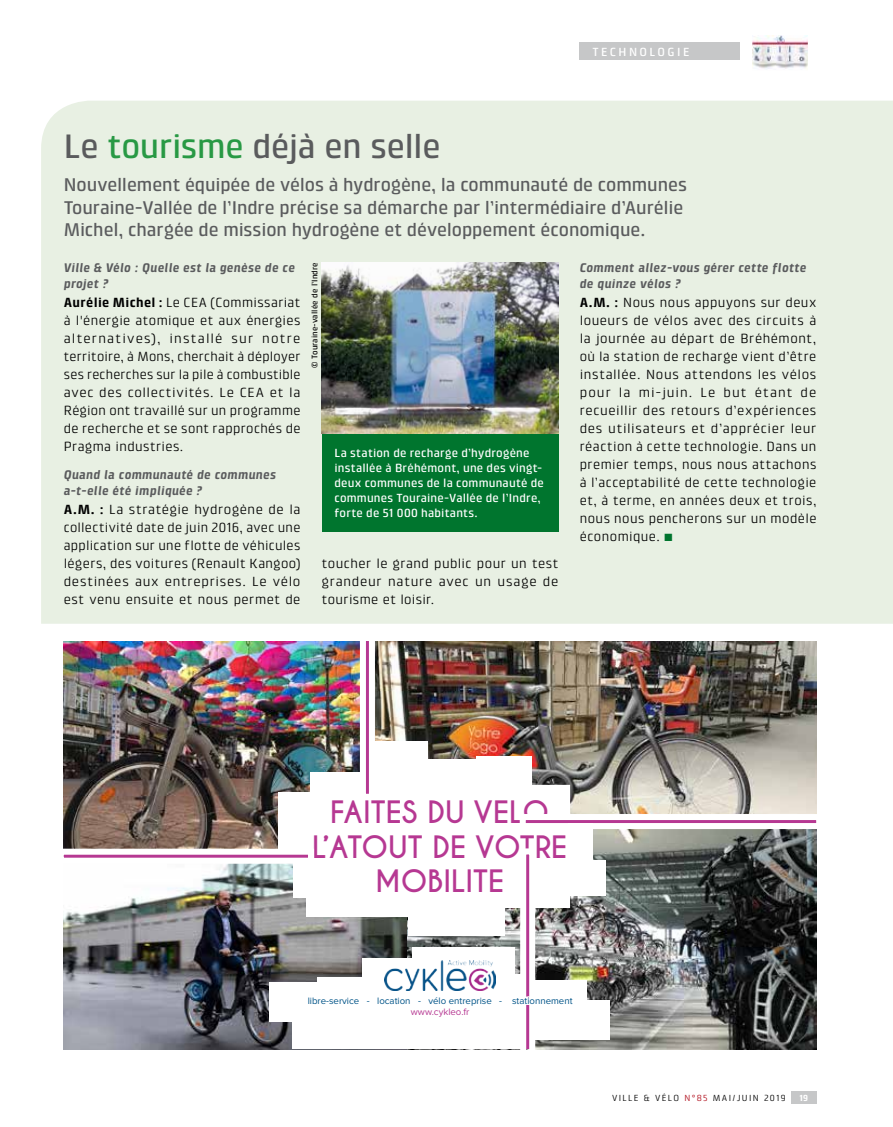
<style>
.page{position:relative;width:893px;height:1127px;background:#fff}
.page>*{position:absolute;margin:0;border:0;box-sizing:border-box;transform-origin:0 0}
.t1{font:500 34.5px "Klint LT Pro";letter-spacing:-.01em;color:#5a5b5d}
.t2{font:700 28.95px/34.8px "Caviar Dreams";color:#b63892;text-align:center}
.t3{font:500 18.75px/22.5px "Klint LT Pro";letter-spacing:-.005em;color:#5a5b5d}
.t4{font:13.5px/18px "Klint LT Pro";letter-spacing:.035em;color:#000;text-align:justify}
.t5{font:italic 700 12.75px/15.8px "Klint LT Pro";letter-spacing:.02em;color:#5a5b5d}
.t6{font:500 12px/15px "Klint LT Pro";letter-spacing:.015em;color:#fff}
.t7{font:9.6px "Proxima Nova";color:#015488}
.t8{font:9.6px "Proxima Nova";color:#b63892}
.t9{font:9px "Klint LT Pro";letter-spacing:.15em;color:#000}
.t10{font:700 9px "Klint LT Pro";color:#fff}
.t11{font:500 8.25px "Klint LT Pro";letter-spacing:.01em;color:#000}
.s1{color:#289944}
.s2{font-weight:700}
.s3{color:#00752e}
.s4{color:#af0917}
</style>
<div class="page">
<div style="left:41px;top:101px;width:852px;height:523px;background:#e8f0e3"></div>
<img style="left:753px;top:36px;width:55px;height:33px">
<div style="left:791px;top:1091px;width:25px;height:13px;background:#c6c7c8"></div>
<div style="left:580px;top:43px;width:160px;height:17px;background:#c6c7c8"></div>
<img style="left:64px;top:641px;width:752px;height:408px">
<div style="left:322px;top:434px;width:236px;height:97px;background:#00752e"></div>
<img style="left:322px;top:262px;width:236px;height:172px">
<p class="t6" style="left:592px;top:44px;width:74px">TE CHNO LOGIE</p>
<h1 class="t1" style="left:64px;top:127px;width:378px">Le <span class="s1">tourisme</span> déjà en selle</h1>
<h3 class="t3" style="left:64px;top:173px;width:625px">Nouvellement équipée de vélos à hydrogène, la communauté de communes<br>Touraine-Vallée de l’Indre précise sa démarche par l’intermédiaire d’Aurélie<br>Michel, chargée de mission hydrogène et développement économique.</h3>
<p class="t5" style="left:64px;top:260px;width:233px">Ville &amp; Vélo : Quelle est la genèse de ce projet ?</p>
<p class="t4" style="left:64px;top:293px;width:238px"><span class="s2">Aurélie Michel :</span> Le CEA (Commissariat à l'énergie atomique et aux énergies alternatives), installé sur notre territoire, à Mons, cherchait à déployer ses recherches sur la pile à combustible avec des collectivités. Le CEA et la Région ont travaillé sur un programme de recherche et se sont rapprochés de Pragma industries.</p>
<p class="t5" style="left:64px;top:467px;width:214px">Quand la communauté de communes a-t-elle été impliquée ?</p>
<p class="t4" style="left:64px;top:500px;width:238px"><span class="s2">A.M. :</span> La stratégie hydrogène de la collectivité date de juin 2016, avec une application sur une flotte de véhicules légers, des voitures (Renault Kangoo) destinées aux entreprises. Le vélo est venu ensuite et nous permet de</p>
<p class="t11" style="left:310px;top:368px;width:107px;rotate:-90deg">© Touraine-vallée de l’I ndre</p>
<p class="t6" style="left:334px;top:446px;width:211px">La station de recharge d’hydrogène installée à Bréhémont, une des vingt&shy;deux communes de la communauté de communes Touraine-Vallée de l’Indre, forte de 51 000 habitants.</p>
<p class="t4" style="left:322px;top:554px;width:238px">toucher le grand public pour un test grandeur nature avec un usage de tourisme et loisir.</p>
<p class="t5" style="left:580px;top:260px;width:228px">Comment allez-vous gérer cette flotte de quinze vélos ?</p>
<p class="t4" style="left:580px;top:293px;width:238px"><span class="s2">A.M. :</span> Nous nous appuyons sur deux loueurs de vélos avec des circuits à la journée au départ de Bréhémont, où la station de recharge vient d’être installée. Nous attendons les vélos pour la mi-juin. Le but étant de recueillir des retours d’expériences des utilisateurs et d’apprécier leur réaction à cette technologie. Dans un premier temps, nous nous attachons à l’acceptabilité de cette technologie et, à terme, en années deux et trois, nous nous pencherons sur un modèle économique. <span class="s3">■</span></p>
<h2 class="t2" style="left:312px;top:795px;width:257px">FAITES DU VELO<br>L’ATOUT DE VOTRE<br>MOBILITE</h2>
<p class="t7" style="left:308px;top:995px;width:266px">libre-service - location - vélo entreprise - stationnement</p>
<p class="t8" style="left:411px;top:1006px;width:60px">www.cykleo.fr</p>
<p class="t9" style="left:612px;top:1093px;width:108px">ville &amp; vélo <span class="s4">N°85</span> maI</p>
<p class="t9" style="left:732px;top:1093px;width:55px">/ju in 2019</p>
<p class="t10" style="left:799px;top:1093px;width:10px">19</p>
</div>
